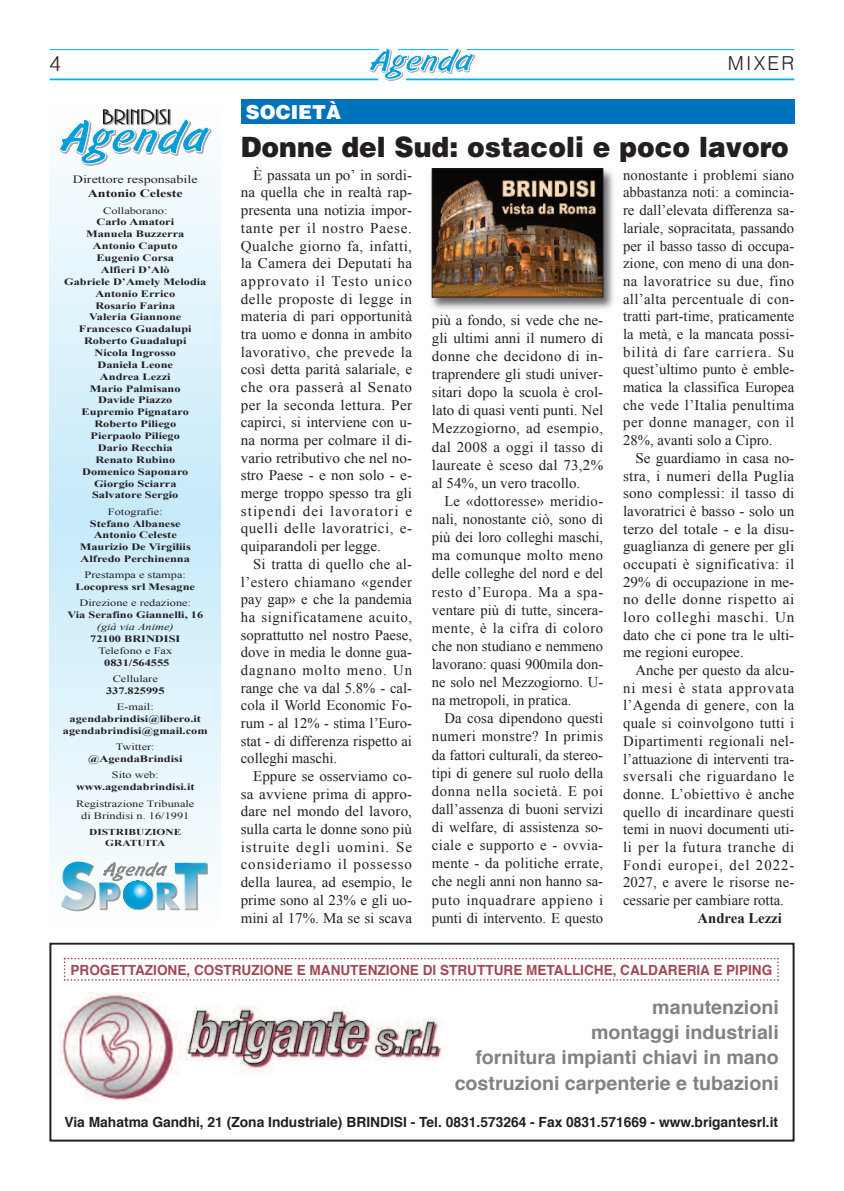
<style>
.page{position:relative;width:844px;height:1191px;background:#fff}
.page>*{position:absolute;margin:0;border:0;box-sizing:border-box;transform-origin:0 0}
.t1{font:900 28px "Helvetica";color:#231f20;scale:.95 1}
.t2{font:300 21px "Helvetica";color:#231f20}
.t3{font:700 19.25px/25.4px "Helvetica";color:#808285;text-align:right}
.t4{font:900 19.25px "Helvetica";color:#fff}
.t5{font:300 19.25px "Helvetica";letter-spacing:.11em;color:#231f20}
.t6{font:14.7px/17.7px "Times New Roman";color:#231f20;text-align:justify}
.t7{font:700 14.7px "Times New Roman";color:#231f20}
.t8{font:700 14px "Helvetica";color:#231f20}
.t9{font:700 14px "Helvetica";color:#9e4a56}
.t10{font:11.2px "Times New Roman";color:#231f20;scale:1.26 1}
.t11{font:700 11.2px "Times New Roman";color:#231f20;scale:1.26 1}
.t12{font:700 9.8px/11.9px "Times New Roman";color:#231f20;text-align:center;scale:1.26 1}
.t13{font:9.8px/11.9px "Times New Roman";color:#231f20;text-align:center;scale:1.26 1}
.t14{font:italic 9.8px "Times New Roman";color:#231f20;scale:1.26 1}
.t15{font:700 9.1px/11px "Times New Roman";color:#231f20;text-align:center;scale:1.26 1}
</style>
<div class="page">
<hr style="left:406px;top:78px;width:388px;height:2px;background:#00aeef">
<hr style="left:50px;top:78px;width:328px;height:2px;background:#00aeef">
<hr style="left:466px;top:49px;width:328px;height:1px;background:#00aeef">
<hr style="left:50px;top:49px;width:328px;height:1px;background:#00aeef">
<svg style="left:369px;top:48px;width:106px;height:33px"></svg>
<svg style="left:50px;top:130px;width:171px;height:782px"></svg>
<svg style="left:59px;top:109px;width:152px;height:57px"></svg>
<svg style="left:61px;top:861px;width:147px;height:50px"></svg>
<img style="left:430px;top:168px;width:184px;height:142px">
<img style="left:434px;top:171px;width:167px;height:124px">
<div style="left:432px;top:169px;width:171px;height:128px;border:1px solid #231f20"></div>
<div style="left:241px;top:99px;width:553px;height:25px;background:#0072bc"></div>
<div style="left:50px;top:943px;width:744px;height:198px;border:2px solid #231f20"></div>
<svg style="left:64px;top:957px;width:714px;height:23px"></svg>
<img style="left:59px;top:992px;width:383px;height:109px">
<h2 class="t2" style="left:50px;top:55px;width:13px">4</h2>
<h3 class="t5" style="left:727px;top:56px;width:68px">MIXER</h3>
<h3 class="t4" style="left:246px;top:101px;width:97px">SOCIETÀ</h3>
<p class="t10" style="left:73px;top:173px;width:100px">Direttore responsabile</p>
<p class="t11" style="left:88px;top:187px;width:77px">Antonio Celeste</p>
<p class="t13" style="left:103px;top:204px;width:53px">Collaborano:</p>
<p class="t12" style="left:64px;top:216px;width:114px">Carlo Amatori<br>Manuela Buzzerra<br>Antonio Caputo<br>Eugenio Corsa<br>Alfieri D’Alò<br>Gabriele D’Amely Melodia<br>Antonio Errico<br>Rosario Farina<br>Valeria Giannone<br>Francesco Guadalupi<br>Roberto Guadalupi<br>Nicola Ingrosso<br>Daniela Leone<br>Andrea Lezzi<br>Mario Palmisano<br>Davide Piazzo<br>Eupremio Pignataro<br>Roberto Piliego<br>Pierpaolo Piliego<br>Dario Recchia<br>Renato Rubino<br>Domenico Saponaro<br>Giorgio Sciarra<br>Salvatore Sergio</p>
<p class="t13" style="left:108px;top:505px;width:45px">Fotografie:</p>
<p class="t12" style="left:80px;top:517px;width:90px">Stefano Albanese<br>Antonio Celeste<br>Maurizio De Virgiliis<br>Alfredo Perchinenna</p>
<p class="t13" style="left:85px;top:569px;width:82px">Prestampa e stampa:</p>
<p class="t12" style="left:75px;top:581px;width:96px">Locopress srl Mesagne</p>
<p class="t13" style="left:79px;top:597px;width:90px">Direzione e redazione:</p>
<p class="t12" style="left:67px;top:609px;width:109px">Via Serafino Giannelli, 16</p>
<p class="t14" style="left:97px;top:621px;width:62px">(già via Anime)</p>
<p class="t12" style="left:90px;top:633px;width:73px">72100 BRINDISI</p>
<p class="t13" style="left:98px;top:644px;width:60px">Telefono e Fax</p>
<p class="t12" style="left:104px;top:656px;width:53px">0831/564555</p>
<p class="t13" style="left:113px;top:673px;width:37px">Cellulare</p>
<p class="t12" style="left:106px;top:684px;width:48px">337.825995</p>
<p class="t13" style="left:117px;top:701px;width:31px">E-mail:</p>
<p class="t12" style="left:63px;top:712px;width:116px">agendabrindisi@libero.it agendabrindisi@gmail.com</p>
<p class="t13" style="left:116px;top:741px;width:32px">Twitter:</p>
<p class="t12" style="left:88px;top:752px;width:76px">@AgendaBrindisi</p>
<p class="t13" style="left:112px;top:769px;width:39px">Sito web:</p>
<p class="t12" style="left:76px;top:781px;width:95px">www.agendabrindisi.it</p>
<p class="t13" style="left:76px;top:798px;width:95px">Registrazione Tribunale di Brindisi n. 16/1991</p>
<p class="t15" style="left:89px;top:826px;width:75px">DISTRIBUZIONE<br>GRATUITA</p>
<h1 class="t1" style="left:241px;top:131px;width:578px">Donne del Sud: ostacoli e poco lavoro</h1>
<p class="t6" style="left:241px;top:166px;width:173px;text-indent:12px">È passata un po’ in sordi&shy;na quella che in realtà rap&shy;presenta una notizia impor&shy;tante per il nostro Paese.<br>Qualche giorno fa, infatti, la Camera dei Deputati ha approvato il Testo unico delle proposte di legge in materia di pari opportunità tra uomo e donna in ambito lavorativo, che prevede la così detta parità salariale, e che ora passerà al Senato per la seconda lettura. Per capirci, si interviene con u&shy;na norma per colmare il di&shy;vario retributivo che nel no&shy;stro Paese - e non solo - e&shy;merge troppo spesso tra gli stipendi dei lavoratori e quelli delle lavoratrici, e&shy;quiparandoli per legge.</p>
<p class="t6" style="left:241px;top:555px;width:173px;text-indent:12px">Si tratta di quello che al&shy;l’estero chiamano «gender pay gap» e che la pandemia ha significatamene acuito, soprattutto nel nostro Paese, dove in media le donne gua&shy;dagnano molto meno. Un range che va dal 5.8% - cal&shy;cola il World Economic Fo&shy;rum - al 12% - stima l’Euro&shy;stat - di differenza rispetto ai colleghi maschi.</p>
<p class="t6" style="left:241px;top:767px;width:173px;text-indent:12px">Eppure se osserviamo co&shy;sa avviene prima di appro&shy;dare nel mondo del lavoro, sulla carta le donne sono più istruite degli uomini. Se consideriamo il possesso della laurea, ad esempio, le prime sono al 23% e gli uo&shy;mini al 17%. Ma se si scava</p>
<p class="t6" style="left:432px;top:311px;width:173px;line-height:18.2px">più a fondo, si vede che ne&shy;gli ultimi anni il numero di donne che decidono di in&shy;traprendere gli studi univer&shy;sitari dopo la scuola è crol&shy;lato di quasi venti punti. Nel Mezzogiorno, ad esempio, dal 2008 a oggi il tasso di laureate è sceso dal 73,2% al 54%, un vero tracollo.</p>
<p class="t6" style="left:432px;top:492px;width:173px;line-height:18.2px;text-indent:12px">Le «dottoresse» meridio&shy;nali, nonostante ciò, sono di più dei loro colleghi maschi, ma comunque molto meno delle colleghe del nord e del resto d’Europa. Ma a spa&shy;ventare più di tutte, sincera&shy;mente, è la cifra di coloro che non studiano e nemmeno lavorano: quasi 900mila don&shy;ne solo nel Mezzogiorno. U&shy;na metropoli, in pratica.</p>
<p class="t6" style="left:432px;top:709px;width:173px;line-height:18.2px;text-indent:12px">Da cosa dipendono questi numeri monstre? In primis da fattori culturali, da stereo&shy;tipi di genere sul ruolo della donna nella società. E poi dall’assenza di buoni servizi di welfare, di assistenza so&shy;ciale e supporto e - ovvia&shy;mente - da politiche errate, che negli anni non hanno sa&shy;puto inquadrare appieno i punti di intervento. E questo</p>
<p class="t6" style="left:623px;top:166px;width:173px">nonostante i problemi siano abbastanza noti: a comincia&shy;re dall’elevata differenza sa&shy;lariale, sopracitata, passando per il basso tasso di occupa&shy;zione, con meno di una don&shy;na lavoratrice su due, fino all’alta percentuale di con&shy;tratti part-time, praticamente la metà, e la mancata possi&shy;bilità di fare carriera. Su quest’ultimo punto è emble&shy;matica la classifica Europea che vede l’Italia penultima per donne manager, con il 28%, avanti solo a Cipro.</p>
<p class="t6" style="left:623px;top:449px;width:173px;text-indent:12px">Se guardiamo in casa no&shy;stra, i numeri della Puglia sono complessi: il tasso di lavoratrici è basso - solo un terzo del totale - e la disu&shy;guaglianza di genere per gli occupati è significativa: il 29% di occupazione in me&shy;no delle donne rispetto ai loro colleghi maschi. Un dato che ci pone tra le ulti&shy;me regioni europee.</p>
<p class="t6" style="left:623px;top:661px;width:173px;text-indent:12px">Anche per questo da alcu&shy;ni mesi è stata approvata l’Agenda di genere, con la quale si coinvolgono tutti i Dipartimenti regionali nel&shy;l’attuazione di interventi tra&shy;sversali che riguardano le donne. L’obiettivo è anche quello di incardinare questi temi in nuovi documenti uti&shy;li per la futura tranche di Fondi europei, del 2022- 2027, e avere le risorse ne&shy;cessarie per cambiare rotta.</p>
<p class="t7" style="left:697px;top:909px;width:86px">Andrea Lezzi</p>
<p class="t9" style="left:70px;top:964px;width:703px">PROGETTAZIONE, COSTRUZIONE E MANUTENZIONE DI STRUTTURE METALLICHE, CALDARERIA E PIPING</p>
<h3 class="t3" style="left:454px;top:995px;width:325px">manutenzioni<br>montaggi industriali<br>fornitura impianti chiavi in mano costruzioni carpenterie e tubazioni</h3>
<p class="t8" style="left:64px;top:1115px;width:715px">Via Mahatma Gandhi, 21 (Zona Industriale) BRINDISI - Tel. 0831.573264 - Fax 0831.571669 - www.brigantesrl.it</p>
</div>
